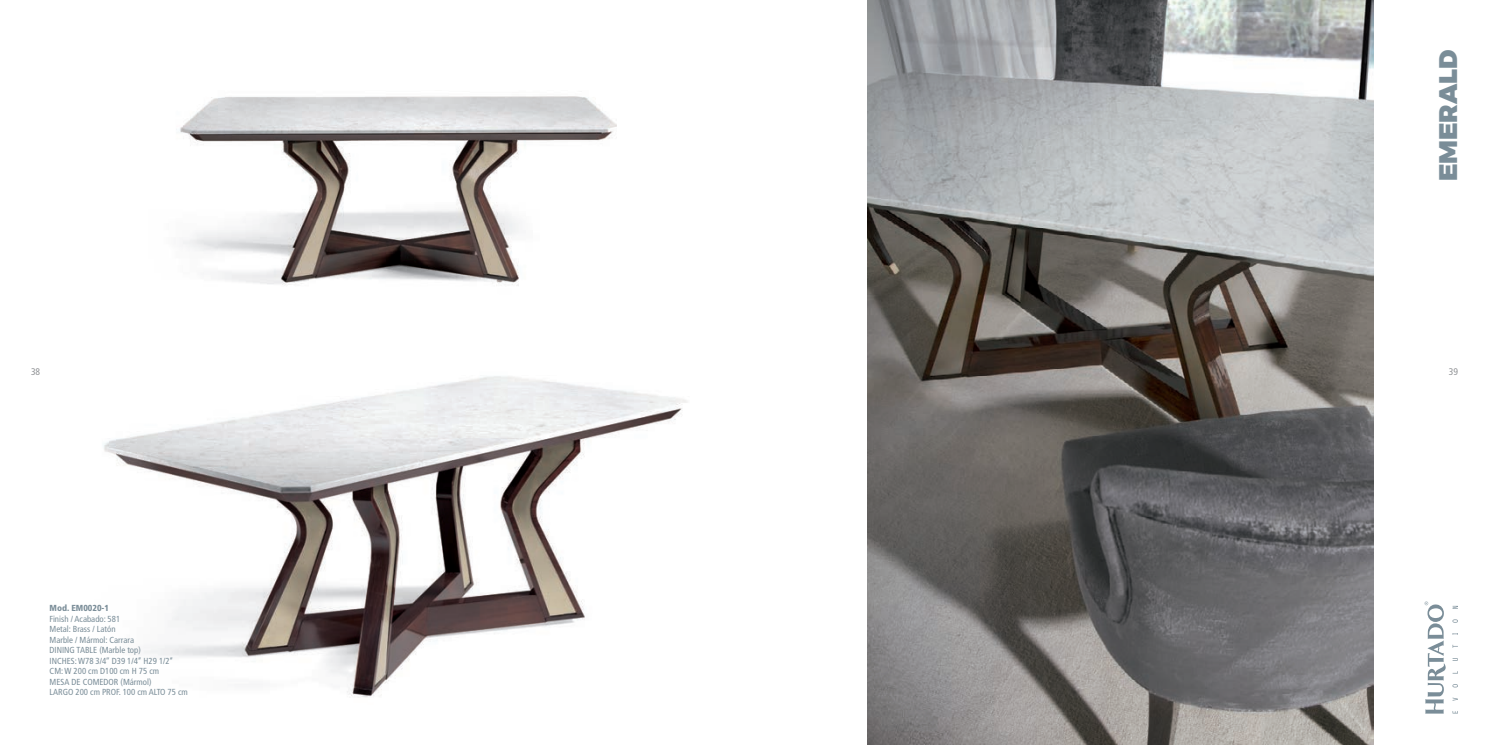
<style>
.page{position:relative;width:1489px;height:745px;background:#fff}
.page>*{position:absolute;margin:0;border:0;box-sizing:border-box;transform-origin:0 0}
.t1{font:900 25.38px "Montserrat";color:#7a8d98}
.t2{font:condensed 9.62px "Frutiger LT Std";color:#939598}
.t3{font:condensed 8.75px "Frutiger LT Std";color:#7a8d98}
.t4{font:900 condensed 8.75px "Frutiger LT Std";color:#7a8d98}
</style>
<div class="page">
<img style="left:867px;top:0;width:506px;height:744px">
<img style="left:180px;top:96px;width:437px;height:190px">
<img style="left:103px;top:376px;width:584px;height:321px">
<svg style="left:1424px;top:601px;width:21px;height:112px"></svg>
<svg style="left:1452px;top:605px;width:5px;height:108px"></svg>
<h1 class="t1" style="left:1427px;top:181px;width:133px;rotate:-90deg">EMERALD</h1>
<p class="t2" style="left:31px;top:366px;width:11px">38</p>
<p class="t2" style="left:1448px;top:366px;width:11px">39</p>
<p class="t4" style="left:50px;top:602px;width:61px">Mod. EM0020-1</p>
<p class="t3" style="left:50px;top:613px;width:72px">Finish / Acabado: 581</p>
<p class="t3" style="left:50px;top:623px;width:67px">Metal: Brass / Latón</p>
<p class="t3" style="left:50px;top:634px;width:86px">Marble / Mármol: Carrara</p>
<p class="t3" style="left:50px;top:644px;width:93px">DINING TABLE (Marble top)</p>
<p class="t3" style="left:50px;top:655px;width:125px">INCHES: W78 3/4’’ D39 1/4’’ H29 1/2’’</p>
<p class="t3" style="left:50px;top:665px;width:111px">CM: W 200 cm D100 cm H 75 cm</p>
<p class="t3" style="left:50px;top:676px;width:103px">MESA DE COMEDOR (Mármol)</p>
<p class="t3" style="left:50px;top:686px;width:140px">LARGO 200 cm PROF. 100 cm ALTO 75 cm</p>
</div>
